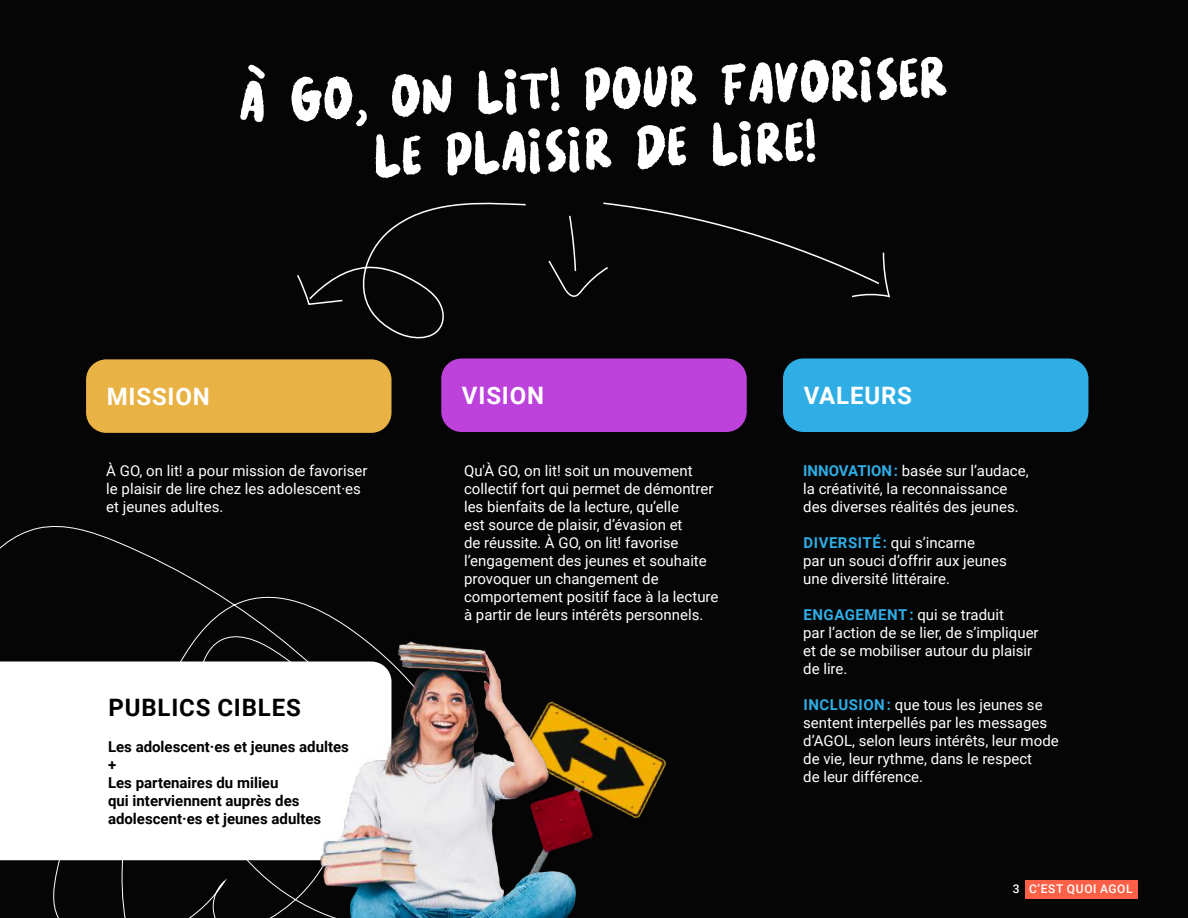
<style>
.page{position:relative;width:1188px;height:918px;background:#050505}
.page>*{position:absolute;margin:0;border:0;box-sizing:border-box;transform-origin:0 0}
.t1{font:60px/60px "LESNOIR Regular";color:#fff;text-align:center}
.t2{font:700 24px "Roboto";letter-spacing:.035em;color:#fff}
.t3{font:700 24px "Roboto";letter-spacing:.035em;color:#000}
.t4{font:15px/18px "Roboto";color:#fff}
.t5{font:700 15px/18px "Roboto";color:#000}
.t6{font:500 12px "Roboto";letter-spacing:.06em;color:#fff}
.s1{font-weight:700;color:#2fade5}
</style>
<div class="page">
<svg style="left:0;top:526px;width:337px;height:392px"></svg>
<img style="left:628px;top:740px;width:39px;height:79px">
<div style="left:0;top:662px;width:268px;height:198px;background:#fff"></div>
<img style="left:268px;top:620px;width:360px;height:298px">
<svg style="left:548px;top:202px;width:342px;height:96px"></svg>
<svg style="left:297px;top:202px;width:229px;height:137px"></svg>
<div style="left:86px;top:359px;width:306px;height:74px;background:#e8b244;border-radius:20px"></div>
<div style="left:441px;top:358px;width:306px;height:74px;background:#bd41db;border-radius:20px"></div>
<div style="left:783px;top:358px;width:305px;height:74px;background:#2fade5;border-radius:20px"></div>
<div style="left:1025px;top:880px;width:112px;height:18px;background:#fc6147"></div>
<h1 class="t1" style="left:237px;top:65px;width:711px;rotate:-2deg">À GO, ON LIT! POUR FAVORISER<br>LE PLAISIR DE LIRE!</h1>
<h2 class="t2" style="left:107px;top:380px;width:105px">MISSION</h2>
<h2 class="t2" style="left:462px;top:379px;width:84px">VISION</h2>
<h2 class="t2" style="left:804px;top:379px;width:110px">VALEURS</h2>
<p class="t4" style="left:106px;top:461px;width:263px">À GO, on lit! a pour mission de favoriser le plaisir de lire chez les adolescent·es et jeunes adultes.</p>
<h2 class="t3" style="left:108px;top:691px;width:194px">PUBLICS CIBLES</h2>
<p class="t5" style="left:108px;top:737px;width:242px">Les adolescent·es et jeunes adultes +<br>Les partenaires du milieu<br>qui interviennent auprès des adolescent·es et jeunes adultes</p>
<p class="t4" style="left:464px;top:461px;width:256px">Qu'À GO, on lit! soit un mouvement collectif fort qui permet de démontrer les bienfaits de la lecture, qu’elle<br>est source de plaisir, d’évasion et<br>de réussite. À GO, on lit! favorise l’engagement des jeunes et souhaite provoquer un changement de comportement positif face à la lecture à partir de leurs intérêts personnels.</p>
<p class="t4" style="left:803px;top:461px;width:227px"><span class="s1">INNOVATION :</span> basée sur l’audace, la créativité, la reconnaissance des diverses réalités des jeunes.</p>
<p class="t4" style="left:803px;top:533px;width:205px"><span class="s1">DIVERSITÉ :</span> qui s’incarne<br>par un souci d’offrir aux jeunes une diversité littéraire.</p>
<p class="t4" style="left:803px;top:605px;width:237px"><span class="s1">ENGAGEMENT :</span> qui se traduit<br>par l’action de se lier, de s’impliquer et de se mobiliser autour du plaisir de lire.</p>
<p class="t4" style="left:803px;top:695px;width:257px"><span class="s1">INCLUSION :</span> que tous les jeunes se sentent interpellés par les messages d’AGOL, selon leurs intérêts, leur mode de vie, leur rythme, dans le respect<br>de leur différence.</p>
<p class="t6" style="left:1013px;top:881px;width:121px">3 C’EST QUOI AGOL</p>
</div>
